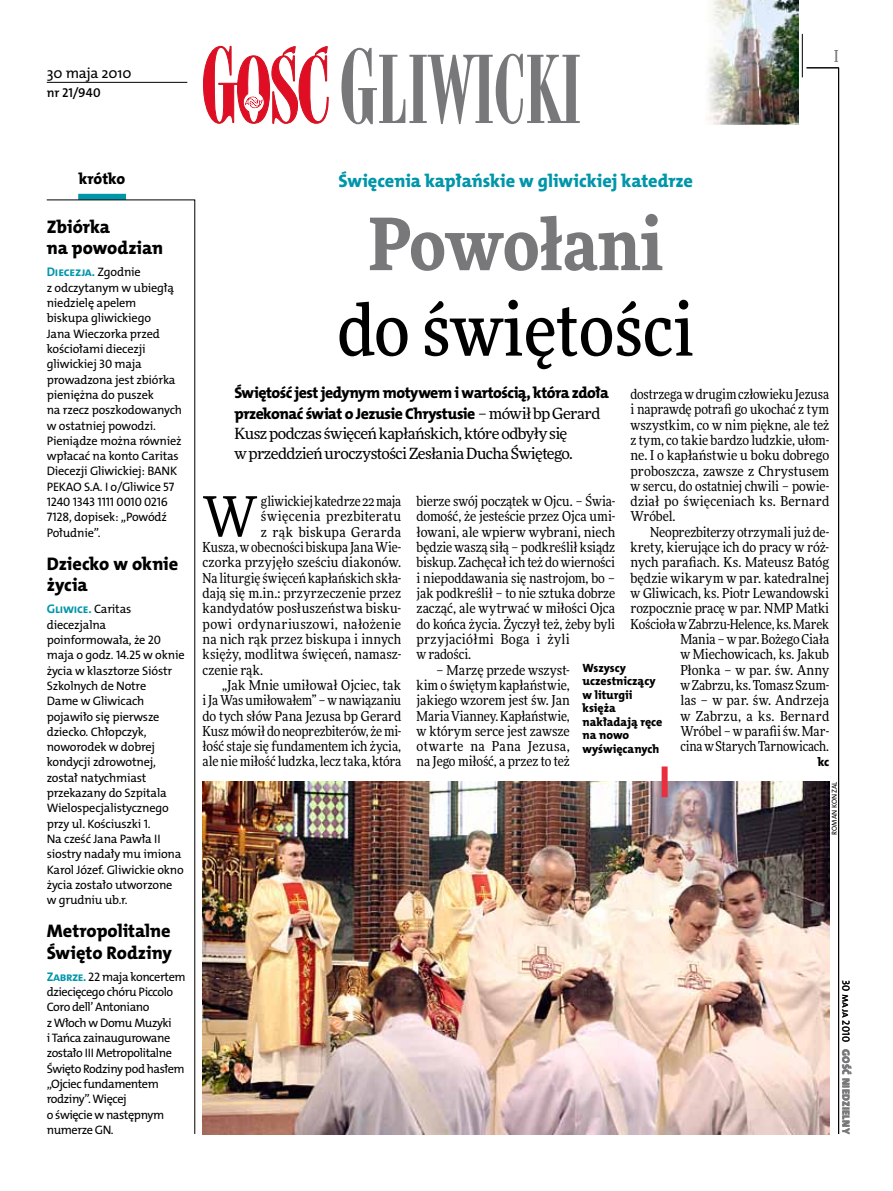
<style>
.page{position:relative;width:893px;height:1191px;background:#fff}
.page>*{position:absolute;margin:0;border:0;box-sizing:border-box;transform-origin:0 0}
.t1{font:500 72px "Freeday Narrow";color:#000}
.t2{font:900 72px "Freeday Narrow";color:#787779}
.t3{font:55.95px "Freeday Narrow News";color:#000}
.t4{font:18.3px/21.6px "The Mix HP8 Ex Bld";letter-spacing:-.005em;color:#000}
.t5{font:18.3px "The Mix HP8 Ex Bld";letter-spacing:-.005em;color:#0096aa}
.t6{font:500 16.5px "Freeday Narrow";color:#787779;scale:.9 1}
.t7{font:15.75px/20.4px "The Mix HP8 Ex Bld";letter-spacing:-.035em;color:#000}
.t8{font:15.45px/20.4px "Freeday News";letter-spacing:-.035em;color:#000}
.t9{font:14.85px "The Mix HP5 Plain";letter-spacing:-.015em;color:#000}
.t10{font:13.65px/15.3px "Freeday Narrow News";color:#000;text-align:justify}
.t11{font:13.65px "Freeday Narrow News";letter-spacing:.025em;color:#000}
.t12{font:13.65px "Freeday Narrow News";letter-spacing:.02em;color:#000}
.t13{font:12.9px "The Mix HP6 Se Bld";color:#000}
.t14{font:12.6px "The Mix HP7 Bld";letter-spacing:-.015em;color:#0096aa}
.t15{font:12.3px/15.3px "The Mix HP5 Plain";letter-spacing:-.015em;color:#000}
.t16{font:12.3px/15.3px "The Mix HP5 Plain";letter-spacing:-.035em;color:#000}
.t17{font:12.3px "The Mix HP8 Ex Bld";color:#000}
.t18{font:12px/13.5px "The Mix HP8 Ex Bld";color:#000}
.t19{font:10.5px "The Mix HP9 Blk";letter-spacing:.025em;color:#787779}
.t20{font:10.5px "The Mix HP5 Plain";color:#000}
.t21{font:7.2px "The Mix HP5 Plain";color:#000}
.s1{font-family:"The Mix HP5 Plain";font-size:12.3px;color:#000}
.s2{font-family:"The Mix HP7 Bld";font-size:12.6px;color:#0096aa}
.s3{font-family:"Freeday News";font-size:15.45px}
</style>
<div class="page">
<hr style="left:802px;top:34px;width:1px;height:43px;background:#000">
<hr style="left:806px;top:68px;width:33px;height:1px;background:#000">
<svg style="left:203px;top:46px;width:126px;height:78px"></svg>
<svg style="left:341px;top:48px;width:239px;height:76px"></svg>
<img style="left:708px;top:0;width:91px;height:124px">
<hr style="left:47px;top:82px;width:140px;height:1px;background:#000">
<div style="left:78px;top:194px;width:48px;height:6px;background:#0096aa"></div>
<svg style="left:46px;top:199px;width:149px;height:935px"></svg>
<hr style="left:838px;top:68px;width:1px;height:1066px;background:#000">
<img style="left:203px;top:782px;width:626px;height:352px">
<div style="left:662px;top:766px;width:6px;height:31px;background:#e92f3f"></div>
<p class="t9" style="left:47px;top:63px;width:86px">30 maja 2010</p>
<p class="t13" style="left:47px;top:85px;width:55px">nr 21/940</p>
<p class="t6" style="left:834px;top:46px;width:6px">I</p>
<p class="t7" style="left:79px;top:168px;width:48px">krótko</p>
<h3 class="t4" style="left:47px;top:216px;width:118px">Zbiórka<br>na powodzian</h3>
<p class="t14" style="left:47px;top:264px;width:96px">Diecezja. <span class="s1">Zgodnie</span></p>
<p class="t15" style="left:47px;top:280px;width:137px">z odczytanym w ubiegłą niedzielę apelem<br>biskupa gliwickiego<br>Jana Wieczorka przed kościołami diecezji gliwickiej 30 maja prowadzona jest zbiórka pieniężna do puszek<br>na rzecz poszkodowanych w ostatniej powodzi.<br>Pieniądze można również wpłacać na konto Caritas<br>Diecezji Gliwickiej: BANK<br>PEKAO S.A. I o/Gliwice 57<br>1240 1343 1111 0010 0216<br>7128, dopisek: „Powódź<br>Południe”.</p>
<h3 class="t4" style="left:47px;top:553px;width:133px">Dziecko w oknie życia</h3>
<p class="t14" style="left:47px;top:601px;width:86px">Gliwice. <span class="s1">Caritas</span></p>
<p class="t15" style="left:47px;top:617px;width:139px">diecezjalna poinformowała, że 20 maja o godz. 14.25 w oknie życia w klasztorze Sióstr<br>Szkolnych de Notre<br>Dame w Gliwicach pojawiło się pierwsze dziecko. Chłopczyk, noworodek w dobrej kondycji zdrowotnej, został natychmiast przekazany do Szpitala<br>Wielospecjalistycznego przy ul. Kościuszki 1.<br>Na cześć Jana Pawła II siostry nadały mu imiona<br>Karol Józef. Gliwickie okno życia zostało utworzone w grudniu ub.r.</p>
<h3 class="t4" style="left:47px;top:920px;width:127px">Metropolitalne<br>Święto Rodziny</h3>
<p class="t16" style="left:47px;top:969px;width:140px"><span class="s2">Zabrze.</span> 22 maja koncertem dziecięcego chóru Piccolo<br>Coro dell’ Antoniano<br>z Włoch w Domu Muzyki<br>i Tańca zainaugurowane zostało III Metropolitalne<br>Święto Rodziny pod hasłem „Ojciec fundamentem rodziny”. Więcej<br>o święcie w następnym numerze GN.</p>
<h3 class="t5" style="left:339px;top:169px;width:356px">Święcenia kapłańskie w gliwickiej katedrze</h3>
<h1 class="t2" style="left:368px;top:197px;width:296px">Powołani</h1>
<h1 class="t1" style="left:337px;top:285px;width:358px">do świętości</h1>
<p class="t7" style="left:234px;top:383px;width:376px">Świętość jest jedynym motywem i wartością, która zdoła przekonać świat o Jezusie Chrystusie <span class="s3">– mówił bp Gerard</span></p>
<p class="t8" style="left:234px;top:423px;width:340px">Kusz podczas święceń kapłańskich, które odbyły się w przeddzień uroczystości Zesłania Ducha Świętego.</p>
<p class="t10" style="left:630px;top:386px;width:200px">dostrzega w drugim człowieku Jezusa i naprawdę potrafi go ukochać z tym wszystkim, co w nim piękne, ale też z tym, co takie bardzo ludzkie, ułom&shy;ne. I o kapłaństwie u boku dobrego proboszcza, zawsze z Chrystusem w sercu, do ostatniej chwili – powie&shy;dział po święceniach ks. Bernard Wróbel.</p>
<p class="t10" style="left:630px;top:524px;width:200px;text-align:right">Neoprezbiterzy otrzymali już de&shy;krety, kierujące ich do pracy w róż&shy;nych parafiach. Ks. Mateusz Batóg będzie wikarym w par. katedralnej w Gliwicach, ks. Piotr Lewandowski rozpocznie pracę w par. NMP Matki<br>Kościoła w Zabrzu-Helence, ks. Marek<br>Mania – w par. Bożego Ciała<br>w Miechowicach, ks. Jakub<br>Płonka – w par. św. Anny<br>w Zabrzu, ks. Tomasz Szum-<br>las – w par. św. Andrzeja<br>w Zabrzu, a ks. Bernard<br>Wróbel – w parafii św. Mar-<br>cina w Starych Tarnowicach.</p>
<p class="t17" style="left:818px;top:754px;width:13px">kc</p>
<p class="t10" style="left:417px;top:493px;width:200px;text-align:left">bierze swój początek w Ojcu. – Świa&shy;domość, że jesteście przez Ojca umi&shy;łowani, ale wpierw wybrani, niech będzie waszą siłą – podkreślił ksiądz biskup. Zachęcał ich też do wierności i niepoddawania się nastrojom, bo – jak podkreślił – to nie sztuka dobrze zacząć, ale wytrwać w miłości Ojca do końca życia. Życzył też, żeby byli przyjaciółmi Boga i żyli<br>w radości.</p>
<p class="t10" style="left:417px;top:662px;width:155px;text-indent:20px">– Marzę przede wszyst&shy;kim o świętym kapłaństwie, jakiego wzorem jest św. Jan Maria Vianney. Kapłaństwie, w którym serce jest zawsze otwarte na Pana Jezusa, na Jego miłość, a przez to też</p>
<h2 class="t3" style="left:203px;top:482px;width:56px">W</h2>
<p class="t10" style="left:261px;top:493px;width:142px">gliwickiej katedrze 22 maja</p>
<p class="t10" style="left:261px;top:509px;width:142px">święcenia prezbiteratu</p>
<p class="t12" style="left:261px;top:523px;width:142px">z rąk biskupa Gerarda</p>
<p class="t10" style="left:203px;top:539px;width:200px">Kusza, w obecności biskupa Jana Wie-</p>
<p class="t10" style="left:203px;top:555px;width:200px">czorka przyjęło sześciu diakonów.</p>
<p class="t10" style="left:203px;top:570px;width:200px">Na liturgię święceń kapłańskich skła-</p>
<p class="t10" style="left:203px;top:585px;width:200px">dają się m.in.: przyrzeczenie przez</p>
<p class="t10" style="left:203px;top:600px;width:200px">kandydatów posłuszeństwa bisku-</p>
<p class="t11" style="left:203px;top:615px;width:200px">powi ordynariuszowi, nałożenie</p>
<p class="t10" style="left:203px;top:631px;width:200px">na nich rąk przez biskupa i innych</p>
<p class="t10" style="left:203px;top:646px;width:200px">księży, modlitwa święceń, namasz-</p>
<p class="t10" style="left:203px;top:662px;width:62px">czenie rąk.</p>
<p class="t10" style="left:222px;top:677px;width:181px">„Jak Mnie umiłował Ojciec, tak</p>
<p class="t10" style="left:203px;top:692px;width:200px">i Ja Was umiłowałem” – w nawiązaniu</p>
<p class="t10" style="left:203px;top:708px;width:200px">do tych słów Pana Jezusa bp Gerard</p>
<p class="t10" style="left:203px;top:723px;width:200px">Kusz mówił do neoprezbiterów, że mi-</p>
<p class="t10" style="left:203px;top:738px;width:200px">łość staje się fundamentem ich życia,</p>
<p class="t10" style="left:203px;top:754px;width:200px">ale nie miłość ludzka, lecz taka, która</p>
<p class="t18" style="left:583px;top:661px;width:81px">Wszyscy uczestniczący w liturgii księża nakładają ręce na nowo wyświęcanych</p>
<p class="t21" style="left:830px;top:835px;width:54px;rotate:-90deg">Roman Konzal</p>
<p class="t20" style="left:853px;top:979px;width:64px;rotate:90deg">30 maja 2010</p>
<p class="t19" style="left:853px;top:1049px;width:86px;rotate:90deg">Gość Niedzielny</p>
</div>
